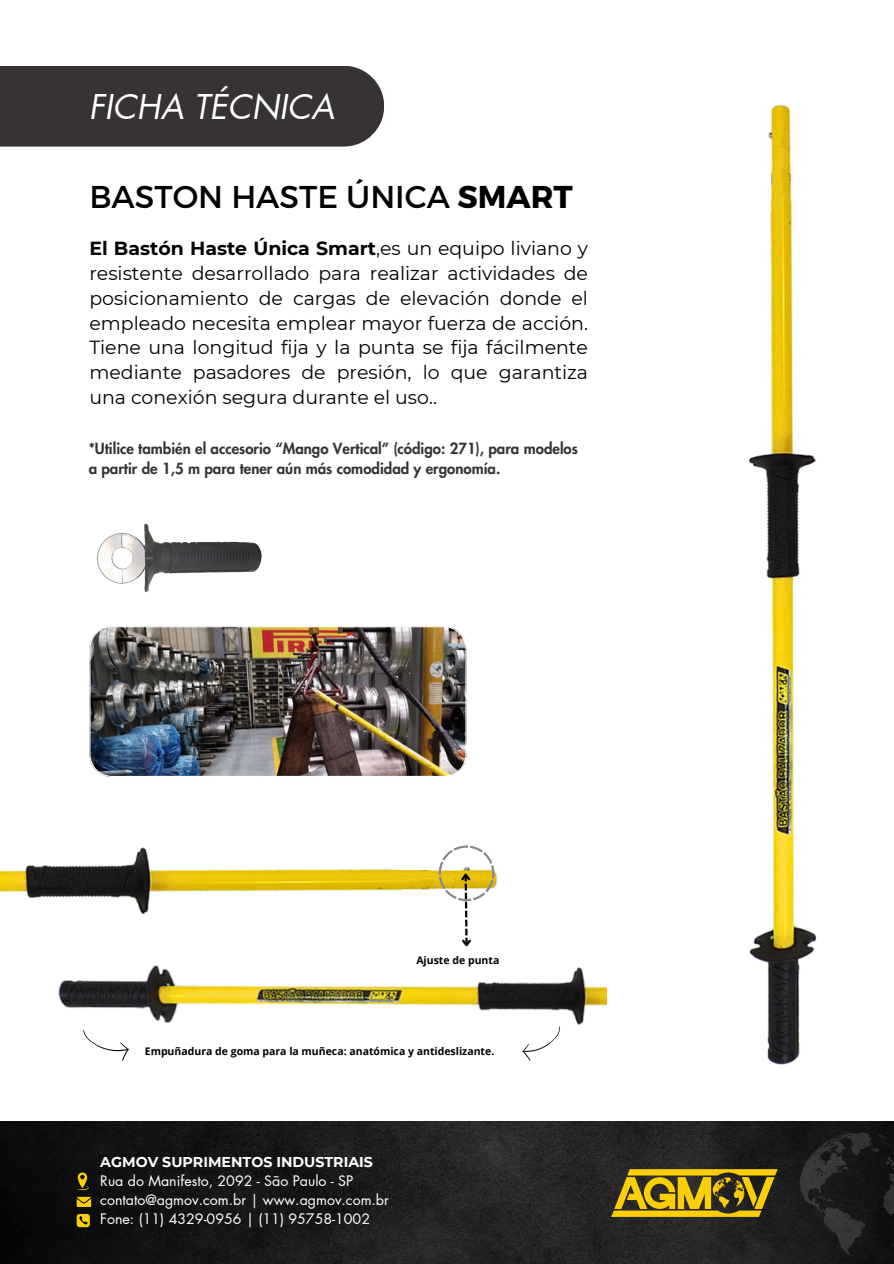
<style>
.page{position:relative;width:894px;height:1264px;background:#fff}
.page>*{position:absolute;margin:0;border:0;box-sizing:border-box;transform-origin:0 0}
.t1{font:italic 33.3px "Futura LT Pro";color:#fff}
.t2{font:31.5px "Montserrat";color:#000}
.t3{font:18.9px/24.9px "Montserrat";color:#000;text-align:justify}
.t4{font:800 15px/20.2px "Futura LT Pro";color:#373334}
.t5{font:14.25px/18.8px "Futura LT Pro";color:#fff}
.t6{font:700 10.5px "Open Sans";color:#000}
.s1{font-weight:700}
.s2{font-family:"Montserrat";font-weight:700}
</style>
<div class="page">
<img style="left:58px;top:706px;width:549px;height:319px">
<img style="left:89px;top:626px;width:377px;height:151px">
<img style="left:0;top:1121px;width:893px;height:142px">
<div style="left:0;top:66px;width:384px;height:81px;background:#373334"></div>
<svg style="left:80px;top:1020px;width:51px;height:41px"></svg>
<svg style="left:520px;top:1019px;width:44px;height:42px"></svg>
<svg style="left:77px;top:1196px;width:14px;height:10px"></svg>
<svg style="left:77px;top:1172px;width:12px;height:18px"></svg>
<svg style="left:611px;top:1169px;width:166px;height:47px;background:#998015"></svg>
<svg style="left:799px;top:1132px;width:94px;height:124px;background:#1e1e1e"></svg>
<svg style="left:77px;top:1213px;width:13px;height:14px"></svg>
<img style="left:748px;top:105px;width:69px;height:960px">
<img style="left:0;top:811px;width:512px;height:124px">
<svg style="left:438px;top:845px;width:56px;height:104px"></svg>
<img style="left:96px;top:523px;width:166px;height:69px">
<p class="t1" style="left:89px;top:91px;width:247px">FICHA TÉCNICA</p>
<p class="t2" style="left:89px;top:177px;width:485px">BASTON HASTE ÚNICA <span class="s1">SMART</span></p>
<h1 class="t3" style="left:89px;top:235px;width:500px"><span class="s1">El Bastón Haste Única Smart</span>,es un equipo liviano y resistente desarrollado para realizar actividades de posicionamiento de cargas de elevación donde el empleado necesita emplear mayor fuerza de acción.<br>Tiene una longitud fija y la punta se fija fácilmente mediante pasadores de presión, lo que garantiza una conexión segura durante el uso..</h1>
<h2 class="t4" style="left:89px;top:439px;width:490px">*Utilice también el accesorio “Mango Vertical” (código: 271), para modelos a partir de 1,5 m para tener aún más comodidad y ergonomía.</h2>
<p class="t6" style="left:416px;top:952px;width:84px">Ajuste de punta</p>
<p class="t6" style="left:145px;top:1043px;width:351px">Empuñadura de goma para la muñeca: anatómica y antideslizante.</p>
<h3 class="t5" style="left:100px;top:1153px;width:290px"><span class="s2">AGMOV SUPRIMENTOS INDUSTRIAIS </span>Rua do Manifesto, 2092 - São Paulo - SP contato@agmov.com.br | www.agmov.com.br Fone: (11) 4329-0956 | (11) 95758-1002</h3>
</div>
